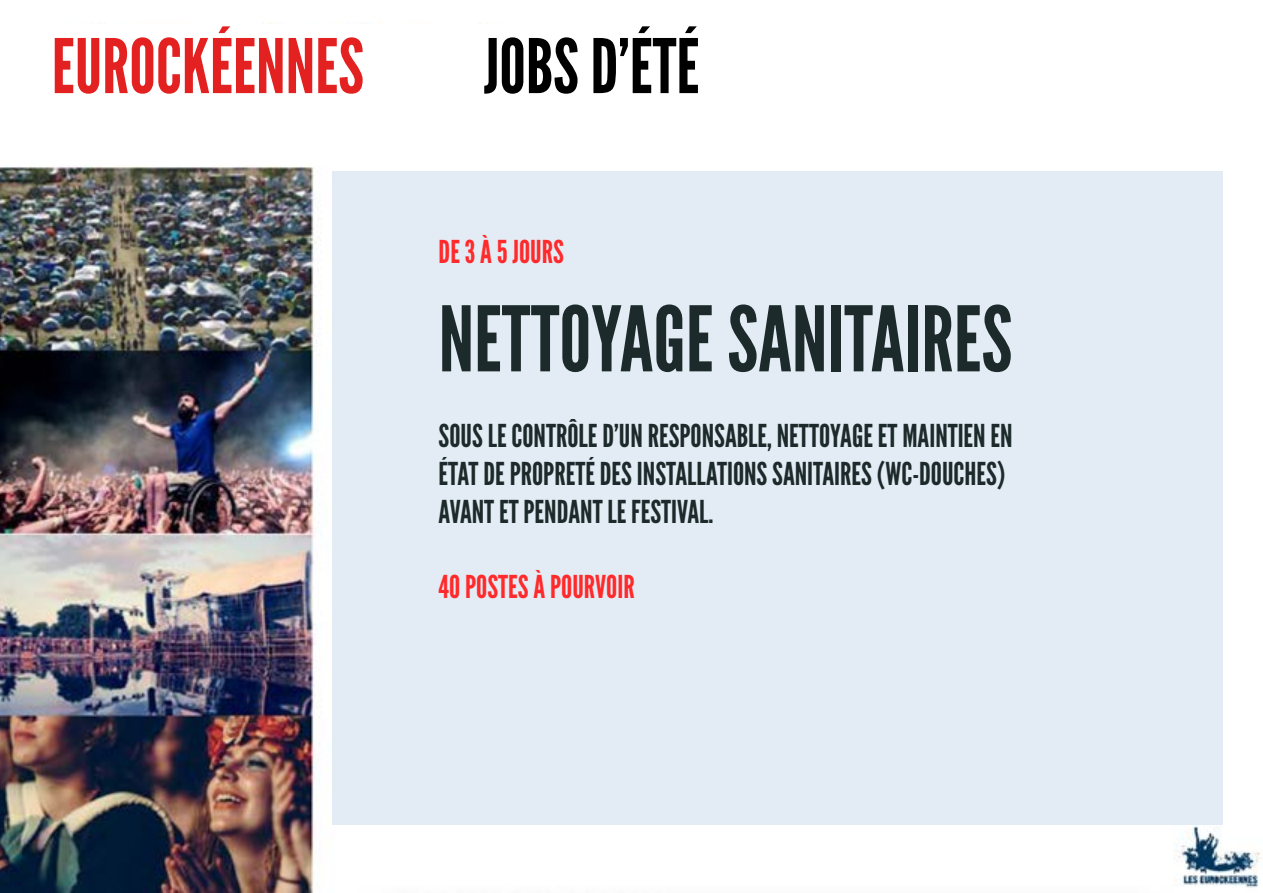
<style>
.page{position:relative;width:1263px;height:893px;background:#fff}
.page>*{position:absolute;margin:0;border:0;box-sizing:border-box;transform-origin:0 0}
.t1{font:90px "League Gothic";color:#1d2a2b}
.t2{font:75px "League Gothic";color:#e32121}
.t3{font:75px "League Gothic";color:#000}
.t4{font:31.5px/37.8px "League Gothic";color:#1d2a2b}
.t5{font:31.5px "League Gothic";color:#ff2a2b}
</style>
<div class="page">
<img style="left:0;top:22px;width:1262px;height:871px">
<div style="left:332px;top:24px;width:931px;height:683px;background:#fff"></div>
<div style="left:32px;top:24px;width:517px;height:129px;background:#fff"></div>
<div style="left:332px;top:171px;width:890px;height:654px;background:#e3ecf4"></div>
<h2 class="t2" style="left:52px;top:23px;width:314px">EUROCKÉENNES</h2>
<h2 class="t3" style="left:484px;top:23px;width:217px">JOBS D’ÉTÉ</h2>
<p class="t5" style="left:439px;top:234px;width:127px">DE 3 À 5 JOURS</p>
<h1 class="t1" style="left:439px;top:288px;width:575px">NETTOYAGE SANITAIRES</h1>
<p class="t4" style="left:439px;top:417px;width:576px">SOUS LE CONTRÔLE D’UN RESPONSABLE, NETTOYAGE ET MAINTIEN EN<br>ÉTAT DE PROPRETÉ DES INSTALLATIONS SANITAIRES (WC-DOUCHES)<br>AVANT ET PENDANT LE FESTIVAL.</p>
<p class="t5" style="left:439px;top:569px;width:198px">40 POSTES À POURVOIR</p>
</div>
